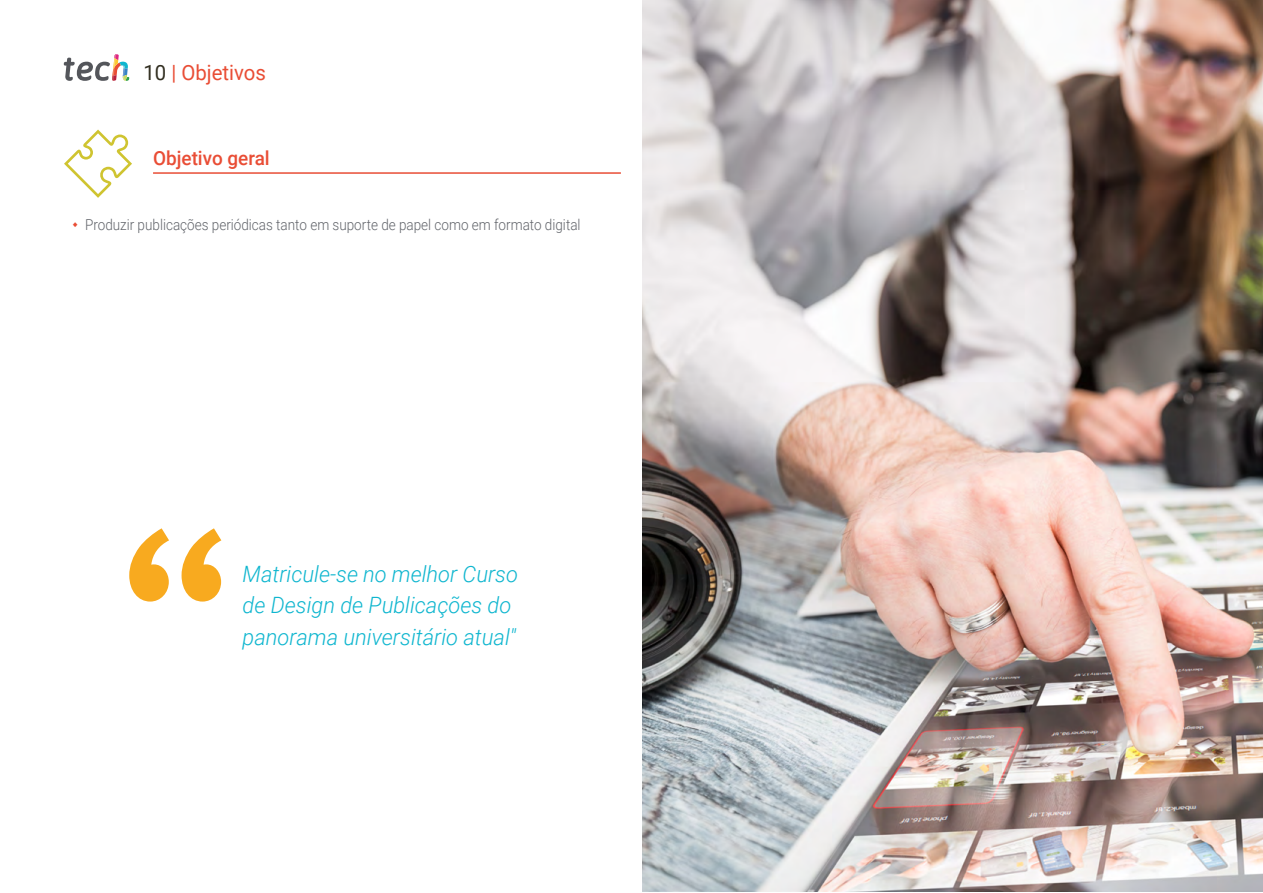
<style>
.page{position:relative;width:1263px;height:893px;background:#fff}
.page>*{position:absolute;margin:0;border:0;box-sizing:border-box;transform-origin:0 0}
.t1{font:italic 300 22.5px/31.5px "Roboto";color:#0fb6cf}
.t2{font:21px "Roboto";color:#e94d35}
.t3{font:500 19.5px "Roboto";color:#e94d35}
.t4{font:300 15px "Roboto";color:#61646a;scale:.9 1}
.s1{color:#312e20}
</style>
<div class="page">
<hr style="left:153px;top:173px;width:468px;height:1px;background:#e94d35">
<svg style="left:64px;top:130px;width:68px;height:68px"></svg>
<svg style="left:64px;top:54px;width:65px;height:27px"></svg>
<svg style="left:129px;top:528px;width:92px;height:74px"></svg>
<img style="left:642px;top:0;width:621px;height:891px">
<p class="t2" style="left:144px;top:57px;width:124px"><span class="s1">10</span> | Objetivos</p>
<p class="t3" style="left:153px;top:144px;width:118px">Objetivo geral</p>
<p class="t4" style="left:85px;top:214px;width:552px">Produzir publicações periódicas tanto em suporte de papel como em formato digital</p>
<p class="t1" style="left:243px;top:557px;width:277px">Matricule-se no melhor Curso de Design de Publicações do panorama universitário atual"</p>
</div>
